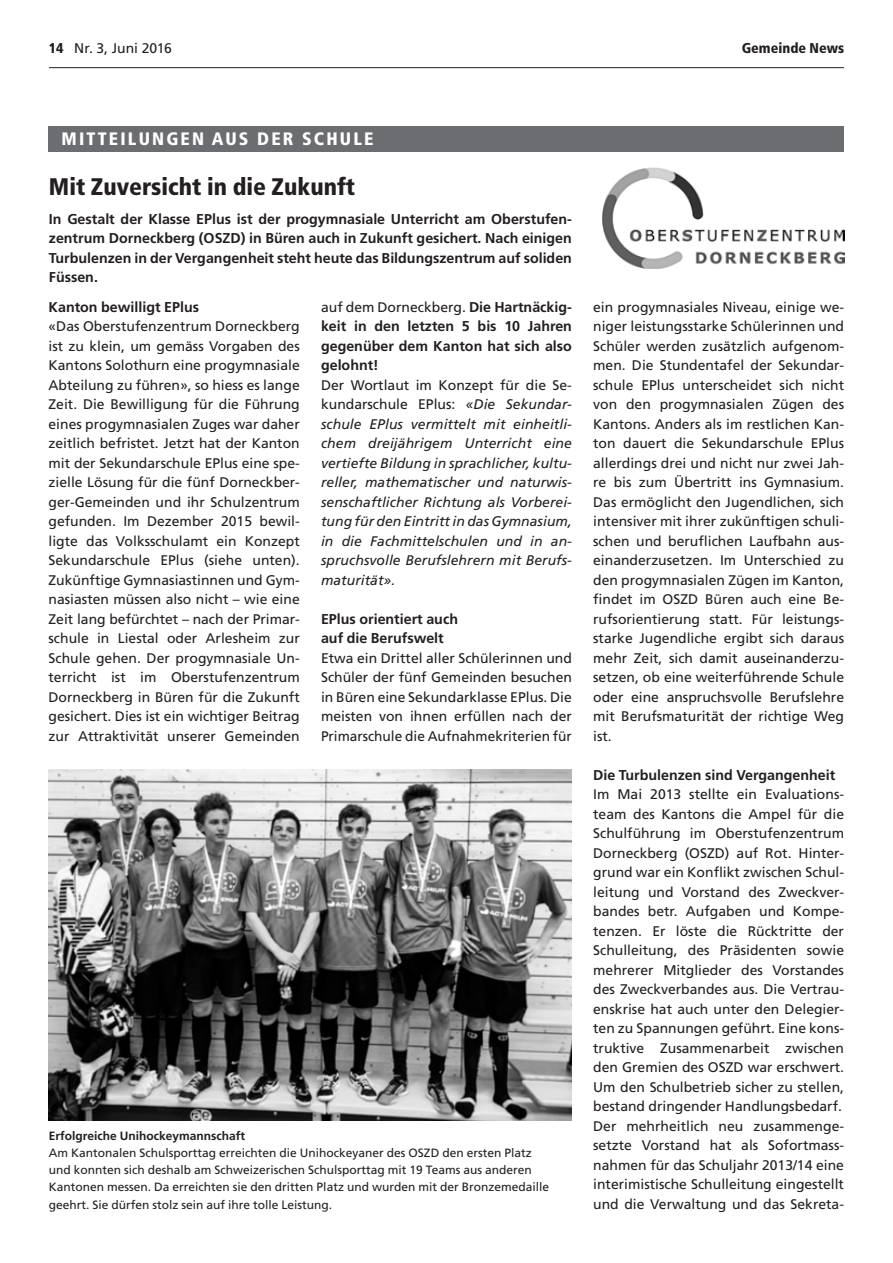
<style>
.page{position:relative;width:893px;height:1263px;background:#fff}
.page>*{position:absolute;margin:0;border:0;box-sizing:border-box;transform-origin:0 0}
.t1{font:900 condensed 24px "Frutiger LT";color:#231f20}
.t2{font:900 condensed 18px "Frutiger LT";letter-spacing:.12em;color:#fff}
.t3{font:700 14.25px/19.5px "Frutiger LT";color:#231f20;text-align:justify}
.t4{font:900 condensed 14.25px "Frutiger LT";color:#231f20}
.t5{font:13.95px/19.5px "Frutiger LT";color:#231f20;text-align:justify}
.t6{font:italic 13.95px/19.5px "Frutiger LT";letter-spacing:.005em;color:#231f20;text-align:justify}
.t7{font:12px/17.2px "Frutiger LT";color:#231f20}
.t8{font:700 12px "Frutiger LT";color:#231f20}
.s1{font-weight:900;font-stretch:condensed;font-size:14.25px}
.s2{font-weight:700;font-size:14.25px}
.s3{font-style:normal}
</style>
<div class="page">
<hr style="left:49px;top:67px;width:795px;height:1px;background:#231f20">
<div style="left:49px;top:126px;width:795px;height:26px;background:#6c6d70"></div>
<img style="left:602px;top:167px;width:242px;height:102px">
<img style="left:49px;top:770px;width:523px;height:351px">
<p class="t5" style="left:49px;top:39px;width:125px"><span class="s1">14</span> Nr. 3, Juni 2016</p>
<p class="t4" style="left:742px;top:40px;width:104px">Gemeinde News</p>
<p class="t2" style="left:62px;top:128px;width:313px">MITTEILUNGEN AUS DER SCHULE</p>
<h1 class="t1" style="left:49px;top:172px;width:308px">Mit Zuversicht in die Zukunft</h1>
<p class="t3" style="left:49px;top:209px;width:525px">In Gestalt der Klasse EPlus ist der progymnasiale Unterricht am Oberstufen&shy;zentrum Dorneckberg (OSZD) in Büren auch in Zukunft gesichert. Nach einigen Turbulenzen in der Vergangenheit steht heute das Bildungszentrum auf soliden Füssen.</p>
<p class="t3" style="left:49px;top:297px;width:152px">Kanton bewilligt EPlus</p>
<p class="t5" style="left:49px;top:317px;width:253px">«Das Oberstufenzentrum Dorneckberg ist zu klein, um gemäss Vorgaben des Kantons Solothurn eine progymnasiale Abteilung zu führen», so hiess es lange Zeit. Die Bewilligung für die Führung eines progymnasialen Zuges war daher zeitlich befristet. Jetzt hat der Kanton mit der Sekundarschule EPlus eine spe&shy;zielle Lösung für die fünf Dorneckber&shy;ger-Gemeinden und ihr Schulzentrum gefunden. Im Dezember 2015 bewil&shy;ligte das Volksschulamt ein Konzept Sekundarschule EPlus (siehe unten).<br>Zukünftige Gymnasiastinnen und Gym&shy;nasiasten müssen also nicht – wie eine Zeit lang befürchtet – nach der Primar&shy;schule in Liestal oder Arlesheim zur Schule gehen. Der progymnasiale Un&shy;terricht ist im Oberstufenzentrum Dorneckberg in Büren für die Zukunft gesichert. Dies ist ein wichtiger Beitrag zur Attraktivität unserer Gemeinden</p>
<p class="t5" style="left:321px;top:297px;width:252px">auf dem Dorneckberg. <span class="s2">Die Hartnäckig-</span></p>
<p class="t3" style="left:321px;top:316px;width:252px">keit in den letzten 5 bis 10 Jahren gegenüber dem Kanton hat sich also gelohnt!</p>
<p class="t6" style="left:321px;top:375px;width:252px"><span class="s3">Der Wortlaut im Konzept für die Se&shy;kundarschule EPlus:</span> «Die Sekundar&shy;schule EPlus vermittelt mit einheitli&shy;chem dreijährigem Unterricht eine vertiefte Bildung in sprachlicher, kultu&shy;reller, mathematischer und naturwis&shy;senschaftlicher Richtung als Vorberei&shy;tung für den Eintritt in das Gymnasium, in die Fachmittelschulen und in an&shy;spruchsvolle Berufslehrern mit Berufs&shy;maturität».</p>
<p class="t3" style="left:321px;top:609px;width:138px">EPlus orientiert auch auf die Berufswelt</p>
<p class="t5" style="left:321px;top:648px;width:252px">Etwa ein Drittel aller Schülerinnen und Schüler der fünf Gemeinden besuchen in Büren eine Sekundarklasse EPlus. Die meisten von ihnen erfüllen nach der Primarschule die Aufnahmekriterien für</p>
<p class="t8" style="left:49px;top:1128px;width:198px">Erfolgreiche Unihockeymannschaft</p>
<p class="t7" style="left:49px;top:1144px;width:502px">Am Kantonalen Schulsporttag erreichten die Unihockeyaner des OSZD den ersten Platz und konnten sich deshalb am Schweizerischen Schulsporttag mit 19 Teams aus anderen Kantonen messen. Da erreichten sie den dritten Platz und wurden mit der Bronzemedaille geehrt. Sie dürfen stolz sein auf ihre tolle Leistung.</p>
<p class="t5" style="left:593px;top:297px;width:252px">ein progymnasiales Niveau, einige we&shy;niger leistungsstarke Schülerinnen und Schüler werden zusätzlich aufgenom&shy;men. Die Stundentafel der Sekundar&shy;schule EPlus unterscheidet sich nicht von den progymnasialen Zügen des Kantons. Anders als im restlichen Kan&shy;ton dauert die Sekundarschule EPlus allerdings drei und nicht nur zwei Jah&shy;re bis zum Übertritt ins Gymnasium.<br>Das ermöglicht den Jugendlichen, sich intensiver mit ihrer zukünftigen schuli&shy;schen und beruflichen Laufbahn aus&shy;einanderzusetzen. Im Unterschied zu den progymnasialen Zügen im Kanton, findet im OSZD Büren auch eine Be&shy;rufsorientierung statt. Für leistungs&shy;starke Jugendliche ergibt sich daraus mehr Zeit, sich damit auseinanderzu&shy;setzen, ob eine weiterführende Schule oder eine anspruchsvolle Berufslehre mit Berufsmaturität der richtige Weg ist.</p>
<p class="t3" style="left:593px;top:765px;width:244px">Die Turbulenzen sind Vergangenheit</p>
<p class="t5" style="left:593px;top:785px;width:252px;text-align:left">Im Mai 2013 stellte ein Evaluations&shy;team des Kantons die Ampel für die Schulführung im Oberstufenzentrum Dorneckberg (OSZD) auf Rot. Hinter&shy;grund war ein Konflikt zwischen Schul&shy;leitung und Vorstand des Zweckver&shy;bandes betr. Aufgaben und Kompe&shy;tenzen. Er löste die Rücktritte der Schulleitung, des Präsidenten sowie mehrerer Mitglieder des Vorstandes des Zweckverbandes aus. Die Vertrau&shy;enskrise hat auch unter den Delegier&shy;ten zu Spannungen geführt. Eine kons&shy;truktive Zusammenarbeit zwischen den Gremien des OSZD war erschwert.<br>Um den Schulbetrieb sicher zu stellen, bestand dringender Handlungsbedarf.<br>Der mehrheitlich neu zusammenge&shy;setzte Vorstand hat als Sofortmass&shy;nahmen für das Schuljahr 2013/14 eine interimistische Schulleitung eingestellt und die Verwaltung und das Sekreta-</p>
</div>
